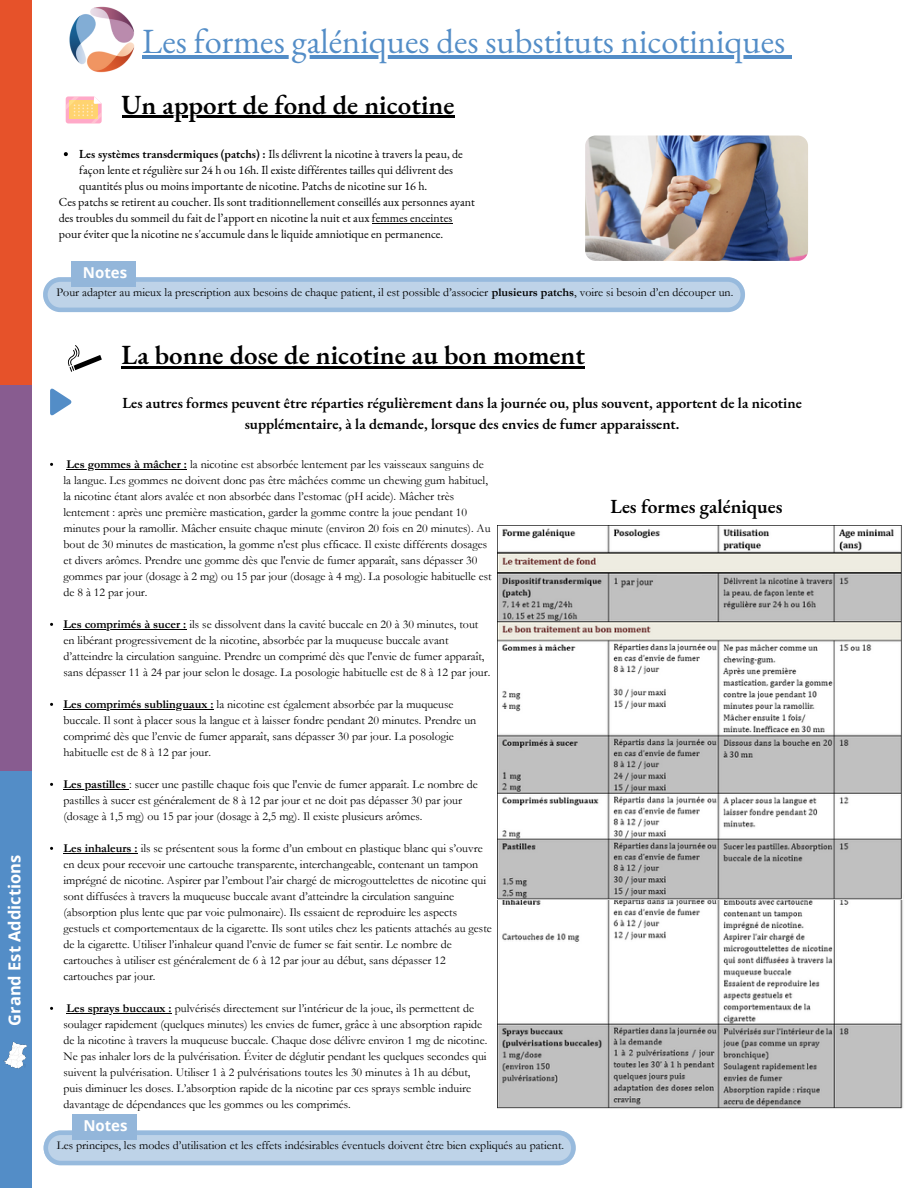
<style>
.page{position:relative;width:918px;height:1188px;background:#fff}
.page>*{position:absolute;margin:0;border:0;box-sizing:border-box;transform-origin:0 0}
.t1{font:34.5px "EB Garamond";color:#538dc7}
.t2{font:600 27px "EB Garamond";color:#000}
.t3{font:600 19.5px "EB Garamond";color:#000}
.t4{font:700 16.5px "Open Sans";color:#fff}
.t5{font:600 15px/20.2px "EB Garamond";color:#000;text-align:center}
.t6{font:700 15px "Open Sans";color:#fff}
.t7{font:12px/16px "Garamond";color:#000}
.t8{font:12px/16px "EB Garamond";color:#000}
.s1{font-weight:600}
.s2{font-weight:700}
</style>
<div class="page">
<img style="left:69px;top:6px;width:66px;height:67px">
<div style="left:0;top:770px;width:31px;height:418px;background:#538dc7"></div>
<div style="left:0;top:0;width:31px;height:388px;background:#e6522a"></div>
<div style="left:0;top:385px;width:31px;height:386px;background:#885c90"></div>
<img style="left:4px;top:1042px;width:23px;height:27px">
<svg style="left:66px;top:96px;width:36px;height:27px"></svg>
<img style="left:585px;top:136px;width:223px;height:125px;border-radius:10px">
<svg style="left:43px;top:277px;width:702px;height:35px;background:#b4cde5"></svg>
<div style="left:71px;top:261px;width:65px;height:25px;background:#93b6da"></div>
<svg style="left:67px;top:345px;width:35px;height:27px"></svg>
<svg style="left:44px;top:1130px;width:532px;height:35px;background:#b5cde5"></svg>
<div style="left:72px;top:1114px;width:65px;height:25px;background:#93b6da"></div>
<svg style="left:50px;top:388px;width:21px;height:27px"></svg>
<img style="left:497px;top:899px;width:406px;height:210px">
<img style="left:497px;top:526px;width:405px;height:373px">
<img style="left:658px;top:575px;width:43px;height:15px">
<img style="left:620px;top:577px;width:38px;height:13px">
<hr style="left:142px;top:55px;width:643px;height:3px;background:#538dc7">
<svg style="left:785px;top:55px;width:7px;height:3px"></svg>
<hr style="left:122px;top:116px;width:332px;height:2px;background:#000">
<svg style="left:64px;top:152px;width:4px;height:4px"></svg>
<hr style="left:372px;top:223px;width:80px;height:1px;background:#000">
<hr style="left:122px;top:366px;width:463px;height:3px;background:#000">
<hr style="left:66px;top:469px;width:121px;height:1px;background:#000">
<hr style="left:63px;top:629px;width:123px;height:1px;background:#000">
<hr style="left:63px;top:709px;width:151px;height:1px;background:#000">
<hr style="left:63px;top:789px;width:66px;height:1px;background:#000">
<hr style="left:63px;top:853px;width:75px;height:1px;background:#000">
<hr style="left:66px;top:1013px;width:106px;height:1px;background:#000">
<p class="t4" style="left:3px;top:1026px;width:172px;rotate:-90deg">Grand Est Addictions</p>
<p class="t1" style="left:142px;top:18px;width:645px">Les formes galéniques des substituts nicotiniques</p>
<p class="t2" style="left:122px;top:86px;width:334px">Un apport de fond de nicotine</p>
<p class="t8" style="left:79px;top:146px;width:385px"><span class="s1">Les systèmes transdermiques (patchs) :</span> Ils délivrent la nicotine à travers la peau, de façon lente et régulière sur 24 h ou 16h. Il existe différentes tailles qui délivrent des quantités plus ou moins importante de nicotine. Patchs de nicotine sur 16 h.</p>
<p class="t8" style="left:59px;top:194px;width:418px">Ces patchs se retirent au coucher. Ils sont traditionnellement conseillés aux personnes ayant des troubles du sommeil du fait de l’apport en nicotine la nuit et aux femmes enceintes pour éviter que la nicotine ne s'accumule dans le liquide amniotique en permanence.</p>
<p class="t6" style="left:83px;top:261px;width:46px">Notes</p>
<p class="t7" style="left:56px;top:285px;width:678px">Pour adapter au mieux la prescription aux besoins de chaque patient, il est possible d’associer <span class="s2">plusieurs patchs</span>, voire si besoin d’en découper un.</p>
<p class="t2" style="left:122px;top:337px;width:465px">La bonne dose de nicotine au bon moment</p>
<p class="t5" style="left:122px;top:393px;width:681px">Les autres formes peuvent être réparties régulièrement dans la journée ou, plus souvent, apportent de la nicotine supplémentaire, à la demande, lorsque des envies de fumer apparaissent.</p>
<p class="t7" style="left:63px;top:456px;width:430px"><span class="s2">Les gommes à mâcher :</span> la nicotine est absorbée lentement par les vaisseaux sanguins de<br>la langue. Les gommes ne doivent donc pas être mâchées comme un chewing gum habituel, la nicotine étant alors avalée et non absorbée dans l’estomac (pH acide). Mâcher très lentement : après une première mastication, garder la gomme contre la joue pendant 10 minutes pour la ramollir. Mâcher ensuite chaque minute (environ 20 fois en 20 minutes). Au bout de 30 minutes de mastication, la gomme n'est plus efficace. Il existe différents dosages et divers arômes. Prendre une gomme dès que l'envie de fumer apparaît, sans dépasser 30 gommes par jour (dosage à 2 mg) ou 15 par jour (dosage à 4 mg). La posologie habituelle est de 8 à 12 par jour.</p>
<p class="t7" style="left:63px;top:616px;width:428px"><span class="s2">Les comprimés à sucer :</span> ils se dissolvent dans la cavité buccale en 20 à 30 minutes, tout en libérant progressivement de la nicotine, absorbée par la muqueuse buccale avant d’atteindre la circulation sanguine. Prendre un comprimé dès que l'envie de fumer apparaît, sans dépasser 11 à 24 par jour selon le dosage. La posologie habituelle est de 8 à 12 par jour.</p>
<p class="t7" style="left:63px;top:696px;width:414px"><span class="s2">Les comprimés sublinguaux :</span> la nicotine est également absorbée par la muqueuse buccale. Il sont à placer sous la langue et à laisser fondre pendant 20 minutes. Prendre un comprimé dès que l’envie de fumer apparaît, sans dépasser 30 par jour. La posologie habituelle est de 8 à 12 par jour.</p>
<p class="t7" style="left:63px;top:776px;width:416px"><span class="s2">Les pastilles</span> : sucer une pastille chaque fois que l'envie de fumer apparaît. Le nombre de pastilles à sucer est généralement de 8 à 12 par jour et ne doit pas dépasser 30 par jour (dosage à 1,5 mg) ou 15 par jour (dosage à 2,5 mg). Il existe plusieurs arômes.</p>
<p class="t7" style="left:63px;top:840px;width:430px"><span class="s2">Les inhaleurs :</span> ils se présentent sous la forme d’un embout en plastique blanc qui s’ouvre en deux pour recevoir une cartouche transparente, interchangeable, contenant un tampon imprégné de nicotine. Aspirer par l’embout l’air chargé de microgouttelettes de nicotine qui sont diffusées à travers la muqueuse buccale avant d’atteindre la circulation sanguine (absorption plus lente que par voie pulmonaire). Ils essaient de reproduire les aspects gestuels et comportementaux de la cigarette. Ils sont utiles chez les patients attachés au geste de la cigarette. Utiliser l’inhaleur quand l’envie de fumer se fait sentir. Le nombre de cartouches à utiliser est généralement de 6 à 12 par jour au début, sans dépasser 12 cartouches par jour.</p>
<p class="t7" style="left:63px;top:1000px;width:425px"><span class="s2">Les sprays buccaux :</span> pulvérisés directement sur l’intérieur de la joue, ils permettent de soulager rapidement (quelques minutes) les envies de fumer, grâce à une absorption rapide de la nicotine à travers la muqueuse buccale. Chaque dose délivre environ 1 mg de nicotine.<br>Ne pas inhaler lors de la pulvérisation. Éviter de déglutir pendant les quelques secondes qui suivent la pulvérisation. Utiliser 1 à 2 pulvérisations toutes les 30 minutes à 1h au début, puis diminuer les doses. L’absorption rapide de la nicotine par ces sprays semble induire davantage de dépendances que les gommes ou les comprimés.</p>
<p class="t6" style="left:83px;top:1115px;width:46px">Notes</p>
<p class="t7" style="left:57px;top:1138px;width:509px">Les principes, les modes d’utilisation et les effets indésirables éventuels doivent être bien expliqués au patient.</p>
<p class="t3" style="left:611px;top:493px;width:173px">Les formes galéniques</p>
</div>
